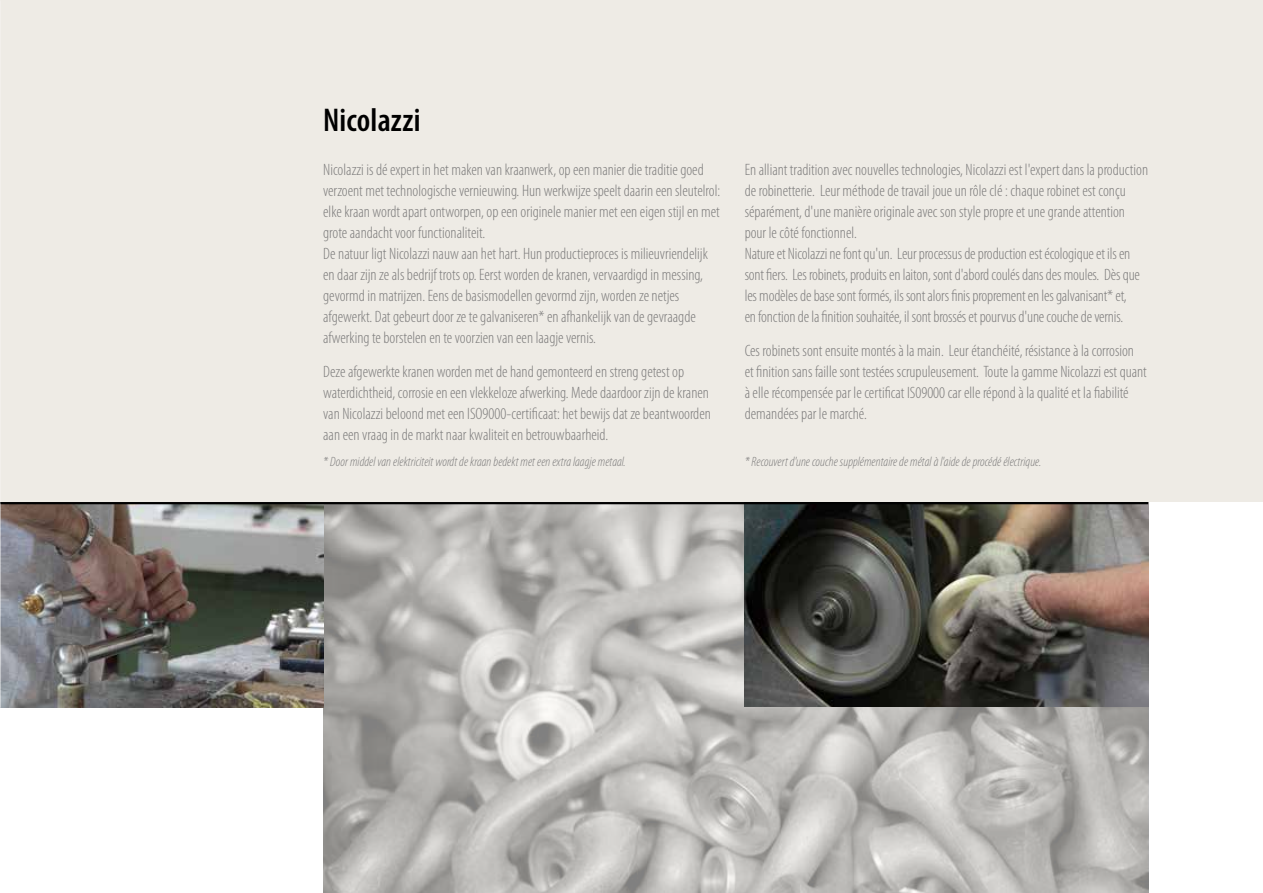
<style>
.page{position:relative;width:1263px;height:893px;background:#fff}
.page>*{position:absolute;margin:0;border:0;box-sizing:border-box;transform-origin:0 0}
.t1{font:600 condensed 33px "Myriad Pro";letter-spacing:.005em;color:#000}
.t2{font:300 condensed 16.5px/21px "Myriad Pro";color:#7c7b7b}
.t3{font:italic 300 condensed 13.5px "Myriad Pro";color:#7c7b7b}
</style>
<div class="page">
<div style="left:0;top:0;width:1263px;height:502px;background:#eeebe5"></div>
<img style="left:323px;top:504px;width:825px;height:389px">
<img style="left:0;top:504px;width:323px;height:203px">
<img style="left:745px;top:504px;width:403px;height:203px">
<hr style="left:0;top:502px;width:1148px;height:2px;background:#000">
<h1 class="t1" style="left:323px;top:102px;width:99px">Nicolazzi</h1>
<p class="t2" style="left:323px;top:159px;width:399px">Nicolazzi is dé expert in het maken van kraanwerk, op een manier die traditie goed verzoent met technologische vernieuwing. Hun werkwijze speelt daarin een sleutelrol: elke kraan wordt apart ontworpen, op een originele manier met een eigen stijl en met grote aandacht voor functionaliteit.<br>De natuur ligt Nicolazzi nauw aan het hart. Hun productieproces is milieuvriendelijk en daar zijn ze als bedrijf trots op. Eerst worden de kranen, vervaardigd in messing, gevormd in matrijzen. Eens de basismodellen gevormd zijn, worden ze netjes afgewerkt. Dat gebeurt door ze te galvaniseren* en afhankelijk van de gevraagde afwerking te borstelen en te voorzien van een laagje vernis.</p>
<p class="t2" style="left:323px;top:362px;width:389px">Deze afgewerkte kranen worden met de hand gemonteerd en streng getest op waterdichtheid, corrosie en een vlekkeloze afwerking. Mede daardoor zijn de kranen van Nicolazzi beloond met een ISO9000-certificaat: het bewijs dat ze beantwoorden aan een vraag in de markt naar kwaliteit en betrouwbaarheid.</p>
<p class="t3" style="left:323px;top:454px;width:304px">* Door middel van elektriciteit wordt de kraan bedekt met een extra laagje metaal.</p>
<p class="t2" style="left:745px;top:159px;width:405px">En alliant tradition avec nouvelles technologies, Nicolazzi est l'expert dans la production de robinetterie. Leur méthode de travail joue un rôle clé : chaque robinet est conçu séparément, d'une manière originale avec son style propre et une grande attention pour le côté fonctionnel.<br>Nature et Nicolazzi ne font qu'un. Leur processus de production est écologique et ils en sont fiers. Les robinets, produits en laiton, sont d'abord coulés dans des moules. Dès que les modèles de base sont formés, ils sont alors finis proprement en les galvanisant* et,<br>en fonction de la finition souhaitée, il sont brossés et pourvus d'une couche de vernis.</p>
<p class="t2" style="left:745px;top:341px;width:404px">Ces robinets sont ensuite montés à la main. Leur étanchéité, résistance à la corrosion et finition sans faille sont testées scrupuleusement. Toute la gamme Nicolazzi est quant à elle récompensée par le certificat IS09000 car elle répond à la qualité et la fiabilité demandées par le marché.</p>
<p class="t3" style="left:745px;top:454px;width:298px">* Recouvert d'une couche supplémentaire de métal à l'aide de procédé électrique.</p>
</div>
